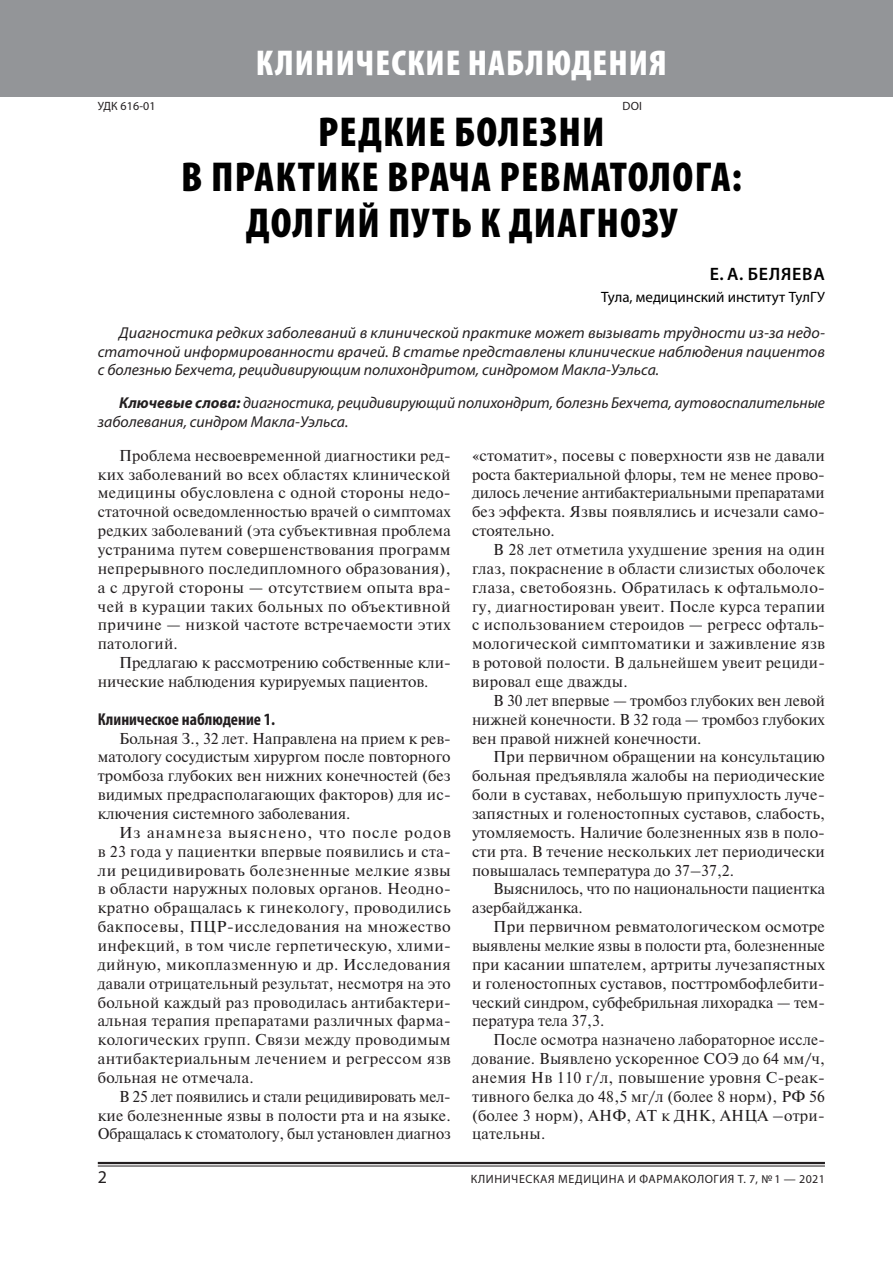
<style>
.page{position:relative;width:893px;height:1276px;background:#fff}
.page>*{position:absolute;margin:0;border:0;box-sizing:border-box;transform-origin:0 0}
.t1{font:900 condensed 42px/45.2px "Myriad Pro";letter-spacing:.03em;color:#000;text-align:center}
.t2{font:900 condensed 36px "Myriad Pro";letter-spacing:.03em;color:#fff}
.t3{font:600 18px "Myriad Pro";letter-spacing:.04em;color:#000}
.t4{font:18px "Myriad Pro";color:#231f20}
.t5{font:700 condensed 17.25px "Myriad Pro";color:#231f20}
.t6{font:15.75px/18.9px "Newton";color:#231f20;text-align:justify}
.t7{font:italic 15.75px/18.9px "Myriad Pro";color:#231f20;text-align:justify}
.t8{font:15px "Myriad Pro";color:#000}
.t9{font:12px "Myriad Pro";letter-spacing:.05em;color:#231f20}
.s1{font-weight:700}
</style>
<div class="page">
<hr style="left:98px;top:1162px;width:727px;height:2px;background:#231f20">
<hr style="left:98px;top:1165px;width:727px;height:1px;background:#231f20">
<div style="left:0;top:0;width:893px;height:96px;background:#939598"></div>
<h2 class="t2" style="left:256px;top:43px;width:413px">КЛИНИЧЕСКИЕ НАБЛЮДЕНИЯ</h2>
<p class="t9" style="left:98px;top:99px;width:59px">УДК 616-01</p>
<p class="t9" style="left:623px;top:99px;width:21px">DOI</p>
<h1 class="t1" style="left:181px;top:110px;width:562px">РЕДКИЕ БОЛЕЗНИ<br>В ПРАКТИКЕ ВРАЧА РЕВМАТОЛОГА:<br>ДОЛГИЙ ПУТЬ К ДИАГНОЗУ</h1>
<p class="t3" style="left:710px;top:262px;width:116px">Е. А. БЕЛЯЕВА</p>
<p class="t8" style="left:601px;top:288px;width:225px">Тула, медицинский институт ТулГУ</p>
<p class="t7" style="left:98px;top:323px;width:729px;text-indent:21px">Диагностика редких заболеваний в клинической практике может вызывать трудности из-за недо&shy;статочной информированности врачей. В статье представлены клинические наблюдения пациентов с болезнью Бехчета, рецидивирующим полихондритом, синдромом Макла-Уэльса.</p>
<p class="t7" style="left:98px;top:393px;width:728px;text-indent:21px"><span class="s1">Ключевые слова:</span> диагностика, рецидивирующий полихондрит, болезнь Бехчета, аутовоспалительные заболевания, синдром Макла-Уэльса.</p>
<p class="t6" style="left:98px;top:445px;width:354px;text-indent:21px">Проблема несвоевременной диагностики ред&shy;ких заболеваний во всех областях клинической медицины обусловлена с одной стороны недо&shy;статочной осведомленностью врачей о симптомах редких заболеваний (эта субъективная проблема устранима путем совершенствования программ непрерывного последипломного образования), а с другой стороны — отсутствием опыта вра&shy;чей в курации таких больных по объективной причине — низкой частоте встречаемости этих патологий.</p>
<p class="t6" style="left:98px;top:653px;width:354px;text-indent:21px">Предлагаю к рассмотрению собственные кли&shy;нические наблюдения курируемых пациентов.</p>
<p class="t5" style="left:98px;top:708px;width:179px">Клиническое наблюдение 1.</p>
<p class="t6" style="left:98px;top:728px;width:354px;text-indent:21px">Больная З., 32 лет. Направлена на прием к рев&shy;матологу сосудистым хирургом после повторного тромбоза глубоких вен нижних конечностей (без видимых предрасполагающих факторов) для ис&shy;ключения системного заболевания.</p>
<p class="t6" style="left:98px;top:822px;width:355px;text-indent:21px">Из анамнеза выяснено, что после родов в 23 года у пациентки впервые появились и ста&shy;ли рецидивировать болезненные мелкие язвы в области наружных половых органов. Неодно&shy;кратно обращалась к гинекологу, проводились бакпосевы, ПЦР-исследования на множество инфекций, в том числе герпетическую, хлими&shy;дийную, микоплазменную и др. Исследования давали отрицательный результат, несмотря на это больной каждый раз проводилась антибактери&shy;альная терапия препаратами различных фарма&shy;кологических групп. Связи между проводимым антибактериальным лечением и регрессом язв больная не отмечала.</p>
<p class="t6" style="left:98px;top:1086px;width:354px;text-indent:21px">В 25 лет появились и стали рецидивировать мел&shy;кие болезненные язвы в полости рта и на языке.<br>Обращалась к стоматологу, был установлен диагноз</p>
<p class="t6" style="left:472px;top:445px;width:354px">«стоматит», посевы с поверхности язв не давали роста бактериальной флоры, тем не менее прово&shy;дилось лечение антибактериальными препаратами без эффекта. Язвы появлялись и исчезали само&shy;стоятельно.</p>
<p class="t6" style="left:472px;top:539px;width:355px;text-indent:21px">В 28 лет отметила ухудшение зрения на один глаз, покраснение в области слизистых оболочек глаза, светобоязнь. Обратилась к офтальмоло&shy;гу, диагностирован увеит. После курса терапии с использованием стероидов — регресс офталь&shy;мологической симптоматики и заживление язв в ротовой полости. В дальнейшем увеит рециди&shy;вировал еще дважды.</p>
<p class="t6" style="left:472px;top:690px;width:354px;text-indent:21px">В 30 лет впервые — тромбоз глубоких вен левой нижней конечности. В 32 года — тромбоз глубоких вен правой нижней конечности.</p>
<p class="t6" style="left:472px;top:747px;width:355px;text-indent:21px">При первичном обращении на консультацию больная предъявляла жалобы на периодические боли в суставах, небольшую припухлость луче&shy;запястных и голеностопных суставов, слабость, утомляемость. Наличие болезненных язв в поло&shy;сти рта. В течение нескольких лет периодически повышалась температура до 37–37,2.</p>
<p class="t6" style="left:472px;top:879px;width:354px;text-indent:21px">Выяснилось, что по национальности пациентка азербайджанка.</p>
<p class="t6" style="left:472px;top:916px;width:355px;text-indent:21px">При первичном ревматологическом осмотре выявлены мелкие язвы в полости рта, болезненные при касании шпателем, артриты лучезапястных и голеностопных суставов, посттромбофлебити&shy;ческий синдром, субфебрильная лихорадка — тем&shy;пература тела 37,3.</p>
<p class="t6" style="left:472px;top:1030px;width:354px;text-indent:21px">После осмотра назначено лабораторное иссле&shy;дование. Выявлено ускоренное СОЭ до 64 мм/ч, анемия Нв 110 г/л, повышение уровня С-реак&shy;тивного белка до 48,5 мг/л (более 8 норм), РФ 56 (более 3 норм), АНФ, АТ к ДНК, АНЦА –отри&shy;цательны.</p>
<p class="t4" style="left:98px;top:1166px;width:11px">2</p>
<p class="t9" style="left:471px;top:1172px;width:356px">КЛИНИЧЕСКАЯ МЕДИЦИНА И ФАРМАКОЛОГИЯ Т. 7, № 1 — 2021</p>
</div>
